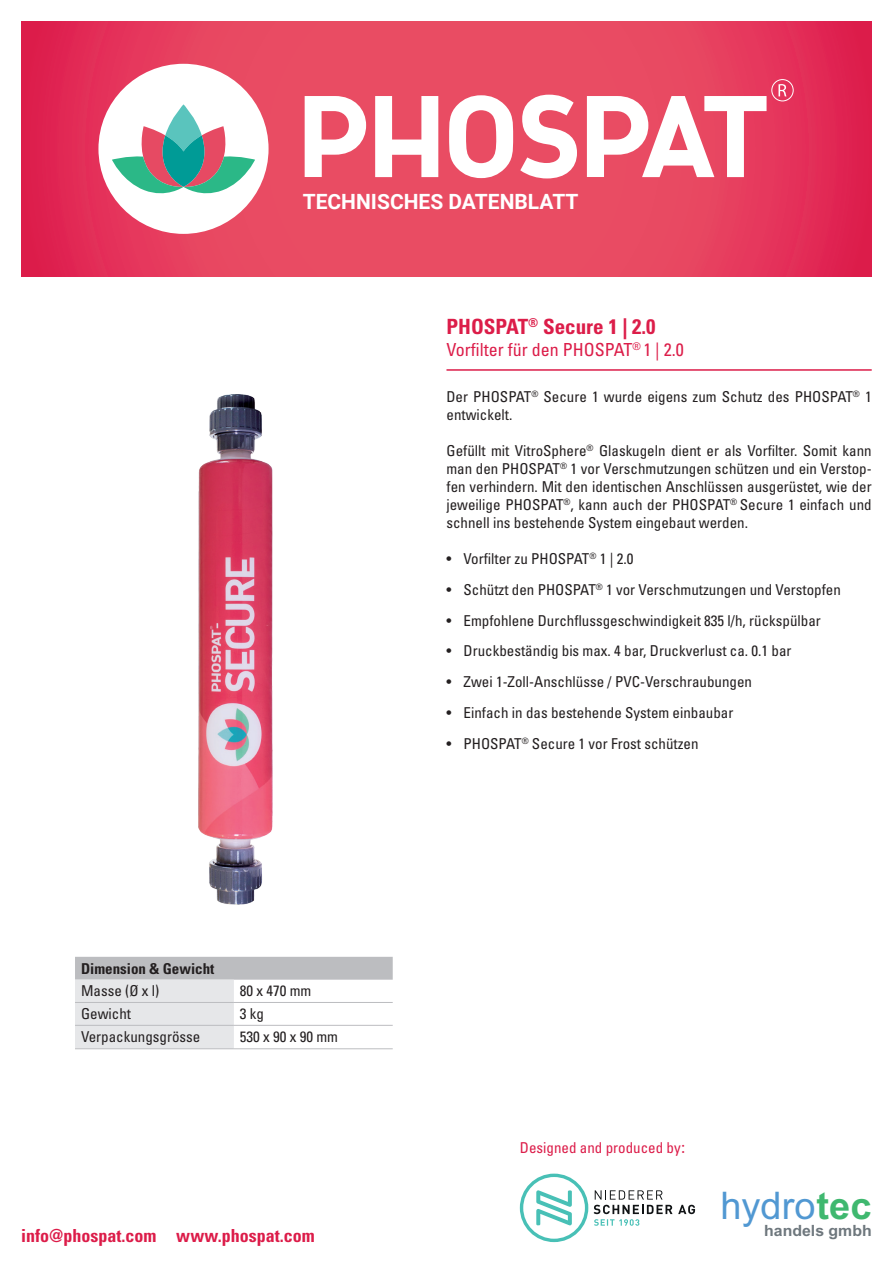
<style>
.page{position:relative;width:893px;height:1263px;background:#fff}
.page>*{position:absolute;margin:0;border:0;box-sizing:border-box;transform-origin:0 0}
.t1{font:38.1px "Arial";color:#5198d2}
.t2{font:700 21px "Roboto";color:#fff}
.t3{font:700 condensed 21px "Univers LT Std";color:#dc1d49}
.t4{font:700 condensed 18px "Univers LT Std";color:#dc1c49}
.t5{font:condensed 18px "Univers LT Std";color:#dc1d49}
.t6{font:700 15.45px "Arial";color:#6e777d}
.t7{font:condensed 15px/18px "Univers LT Std";color:#231f20}
.t8{font:condensed 15px "Univers LT Std";color:#dc1c49}
.t9{font:700 condensed 15px "Univers LT Std";color:#231f20}
.s1{font-family:"Times";font-stretch:normal;font-size:18px}
.s2{font-weight:700;color:#3fb86f}
</style>
<div class="page">
<svg style="left:21px;top:21px;width:851px;height:255px;background:#e63e5d"></svg>
<div style="left:771px;top:79px;width:23px;height:22px;border:1px solid #fff;border-radius:50%"></div>
<svg style="left:778px;top:84px;width:8px;height:12px"></svg>
<div style="left:98px;top:64px;width:171px;height:170px;background:#fff;border-radius:50%"></div>
<svg style="left:112px;top:104px;width:143px;height:94px"></svg>
<svg style="left:305px;top:96px;width:61px;height:81px"></svg>
<svg style="left:375px;top:96px;width:63px;height:81px"></svg>
<svg style="left:449px;top:95px;width:64px;height:83px"></svg>
<svg style="left:587px;top:96px;width:179px;height:81px"></svg>
<svg style="left:520px;top:95px;width:57px;height:83px"></svg>
<svg style="left:75px;top:957px;width:318px;height:91px"></svg>
<hr style="left:75px;top:1002px;width:159px;height:1px;background:#bcbdc0">
<hr style="left:234px;top:1002px;width:159px;height:1px;background:#bcbdc0">
<hr style="left:75px;top:1025px;width:159px;height:1px;background:#bcbdc0">
<hr style="left:234px;top:1025px;width:159px;height:1px;background:#bcbdc0">
<hr style="left:75px;top:1048px;width:159px;height:1px;background:#bcbdc0">
<hr style="left:234px;top:1048px;width:159px;height:1px;background:#bcbdc0">
<img style="left:199px;top:394px;width:74px;height:510px">
<hr style="left:446px;top:369px;width:426px;height:2px;background:#dc1d49">
<svg style="left:595px;top:1190px;width:68px;height:9px"></svg>
<svg style="left:678px;top:1205px;width:17px;height:9px"></svg>
<svg style="left:594px;top:1205px;width:78px;height:21px"></svg>
<svg style="left:520px;top:1173px;width:68px;height:69px"></svg>
<h2 class="t2" style="left:303px;top:187px;width:277px">TECHNISCHES DATENBLATT</h2>
<h2 class="t3" style="left:446px;top:314px;width:211px">PHOSPAT<sup>®</sup> Secure 1 | 2.0</h2>
<p class="t5" style="left:446px;top:338px;width:239px">Vorfilter für den PHOSPAT<sup>®</sup> 1 | 2.0</p>
<p class="t9" style="left:81px;top:959px;width:135px">Dimension &amp; Gewicht</p>
<p class="t7" style="left:81px;top:981px;width:80px">Masse (Ø x l)</p>
<p class="t7" style="left:240px;top:981px;width:73px">80 x 470 mm</p>
<p class="t7" style="left:81px;top:1005px;width:51px">Gewicht</p>
<p class="t7" style="left:240px;top:1005px;width:26px">3 kg</p>
<p class="t7" style="left:81px;top:1028px;width:121px">Verpackungsgrösse</p>
<p class="t7" style="left:240px;top:1028px;width:100px">530 x 90 x 90 mm</p>
<p class="t4" style="left:21px;top:1224px;width:295px">info@phospat.com www.phospat.com</p>
<p class="t7" style="left:446px;top:387px;width:427px">Der PHOSPAT<sup>®</sup> Secure 1 wurde eigens zum Schutz des PHOSPAT<sup>®</sup> 1 entwickelt.</p>
<p class="t7" style="left:446px;top:441px;width:427px;text-align:justify">Gefüllt mit VitroSphere<sup>®</sup> Glaskugeln dient er als Vorfilter. Somit kann man den PHOSPAT<sup>®</sup> 1 vor Verschmutzungen schützen und ein Verstop&shy;fen verhindern. Mit den identischen Anschlüssen ausgerüstet, wie der jeweilige PHOSPAT<sup>®</sup>, kann auch der PHOSPAT<sup>®</sup> Secure 1 einfach und schnell ins bestehende System eingebaut werden.</p>
<p class="t7" style="left:446px;top:549px;width:188px">• Vorfilter zu PHOSPAT<sup>®</sup> 1 | 2.0</p>
<p class="t7" style="left:446px;top:580px;width:396px">• Schützt den PHOSPAT<sup>®</sup> 1 vor Verschmutzungen und Verstopfen</p>
<p class="t7" style="left:446px;top:611px;width:376px">• Empfohlene Durchflussgeschwindigkeit 835 l/h, rückspülbar</p>
<p class="t7" style="left:446px;top:642px;width:346px">• Druckbeständig bis max. 4 bar, Druckverlust ca. 0.1 bar</p>
<p class="t7" style="left:446px;top:673px;width:307px">• Zwei 1-Zoll-Anschlüsse / PVC-Verschraubungen</p>
<p class="t7" style="left:446px;top:703px;width:288px">• Einfach in das bestehende System einbaubar</p>
<p class="t7" style="left:446px;top:734px;width:254px">• PHOSPAT<sup>®</sup> Secure 1 vor Frost schützen</p>
<p class="t8" style="left:520px;top:1138px;width:167px">Designed and produced by<span class="s1">:</span></p>
<h1 class="t1" style="left:720px;top:1181px;width:153px">hydro<span class="s2">tec</span></h1>
<p class="t6" style="left:764px;top:1220px;width:109px">handels gmbh</p>
</div>
